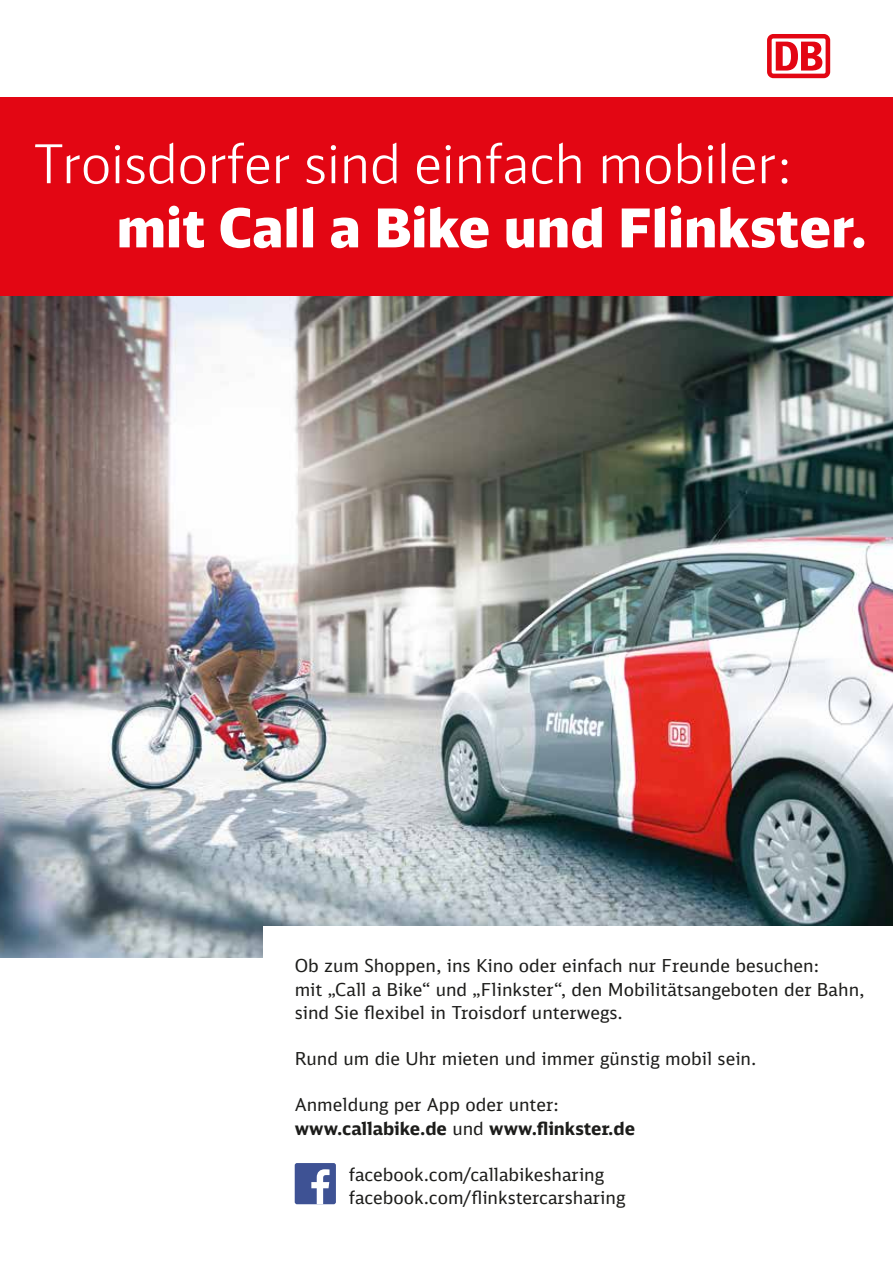
<style>
.page{position:relative;width:893px;height:1263px;background:#fff}
.page>*{position:absolute;margin:0;border:0;box-sizing:border-box;transform-origin:0 0}
.t1{font:300 53.4px "DB Head";letter-spacing:.01em;color:#fff}
.t2{font:900 53.4px "DB Head";letter-spacing:.01em;color:#fff}
.t3{font:17.85px/23.1px "DB Sans";color:#1d1d1b}
.t4{font:700 17.85px/23.1px "DB Sans";color:#1d1d1b}
.s1{font-weight:400}
</style>
<div class="page">
<div style="left:767px;top:34px;width:63px;height:44px;background:#e30613;border-radius:6px"></div>
<div style="left:772px;top:38px;width:54px;height:36px;background:#fff;border-radius:2px"></div>
<svg style="left:776px;top:42px;width:46px;height:29px"></svg>
<div style="left:0;top:97px;width:893px;height:200px;background:#e30613"></div>
<img style="left:0;top:297px;width:893px;height:661px">
<div style="left:263px;top:926px;width:630px;height:64px;background:#fff"></div>
<div style="left:295px;top:1163px;width:41px;height:41px;background:#3e5294;border-radius:2px"></div>
<svg style="left:311px;top:1169px;width:18px;height:35px"></svg>
<h1 class="t1" style="left:34px;top:131px;width:760px">Troisdorfer sind einfach mobiler:</h1>
<h1 class="t2" style="left:117px;top:194px;width:752px">mit Call a Bike und Flinkster.</h1>
<p class="t3" style="left:295px;top:954px;width:571px">Ob zum Shoppen, ins Kino oder einfach nur Freunde besuchen:<br>mit „Call a Bike“ und „Flinkster“, den Mobilitätsangeboten der Bahn, sind Sie flexibel in Troisdorf unterwegs.</p>
<p class="t3" style="left:295px;top:1047px;width:463px">Rund um die Uhr mieten und immer günstig mobil sein.</p>
<p class="t4" style="left:295px;top:1093px;width:342px"><span class="s1">Anmeldung per App oder unter: </span>www.callabike.de <span class="s1">und</span> www.flinkster.de</p>
<p class="t3" style="left:349px;top:1162px;width:278px">facebook.com/callabikesharing facebook.com/flinkstercarsharing</p>
</div>
